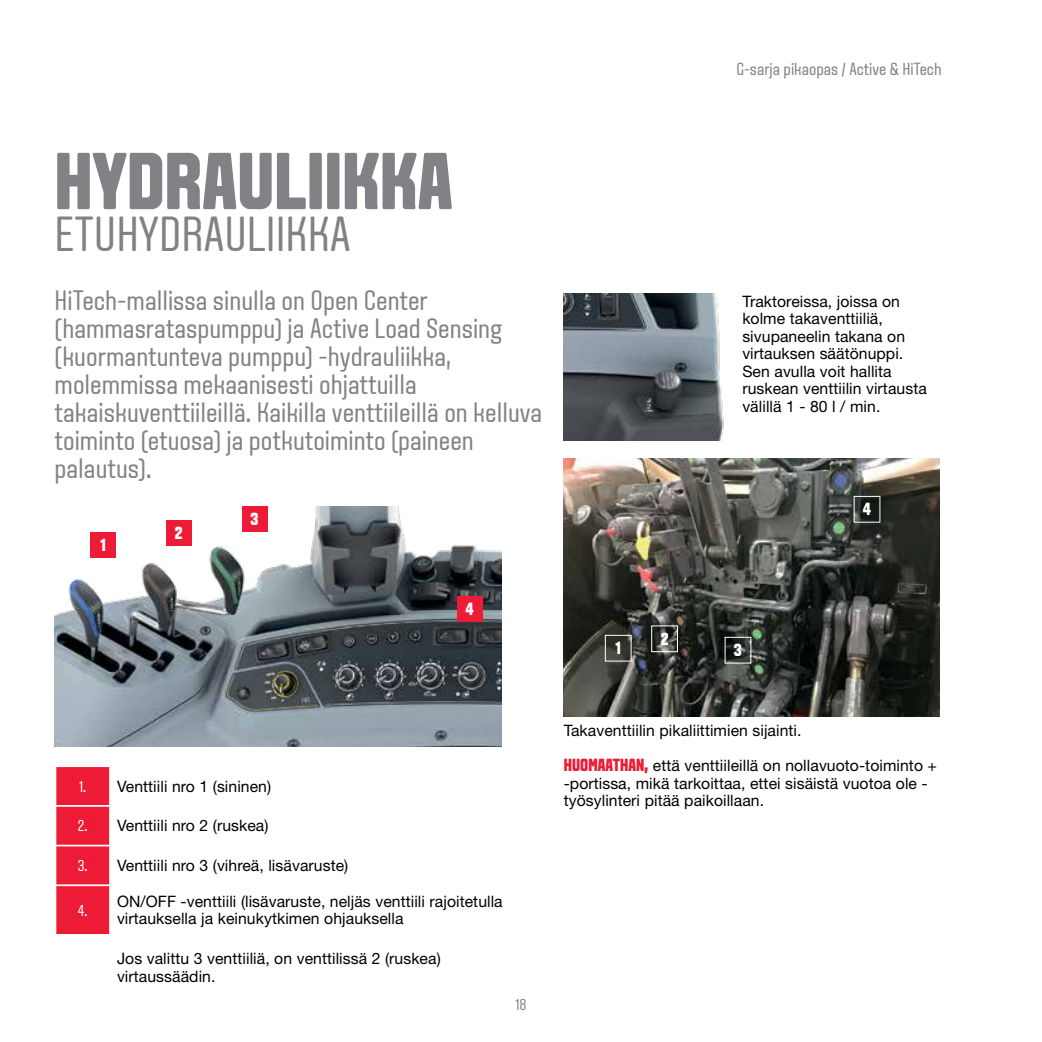
<style>
.page{position:relative;width:1042px;height:1042px;background:#fff}
.page>*{position:absolute;margin:0;border:0;box-sizing:border-box;transform-origin:0 0}
.t1{font:800 80.5px "VALTRA Aveny T";color:#808285}
.t2{font:49px "VALTRA Aveny T";color:#808285}
.t3{font:28px/28px "VALTRA Aveny T";color:#808285}
.t4{font:17.5px "VALTRA Aveny T";color:#808285}
.t5{font:800 17.5px "VALTRA Aveny T";color:#fff}
.t6{font:15.75px/17.5px "Helvetica Neue LT Std";letter-spacing:.005em;color:#000}
.t7{font:15.75px "VALTRA Aveny T";color:#fff}
.t8{font:15.75px "VALTRA Aveny T";color:#808285}
.s1{font-family:"VALTRA Aveny T";color:#fff}
.s2{font-family:"VALTRA Aveny T";font-weight:800;font-size:17.5px;color:#ed1b36}
</style>
<div class="page">
<div style="left:56px;top:767px;width:53px;height:167px;background:#ed1b36"></div>
<hr style="left:55px;top:805px;width:56px;height:2px;background:#fff">
<hr style="left:55px;top:844px;width:56px;height:2px;background:#fff">
<hr style="left:55px;top:884px;width:56px;height:2px;background:#fff">
<img style="left:564px;top:459px;width:376px;height:257px">
<img style="left:564px;top:293px;width:160px;height:147px">
<div style="left:605px;top:635px;width:26px;height:26px;border:1px solid #fff"></div>
<div style="left:651px;top:626px;width:27px;height:26px;border:1px solid #fff"></div>
<div style="left:725px;top:637px;width:26px;height:26px;border:1px solid #fff"></div>
<img style="left:55px;top:506px;width:447px;height:240px">
<div style="left:90px;top:532px;width:26px;height:26px;background:#ed1b36"></div>
<div style="left:166px;top:520px;width:26px;height:26px;background:#ed1b36"></div>
<div style="left:242px;top:506px;width:25px;height:26px;background:#ed1b36"></div>
<div style="left:457px;top:595px;width:25px;height:26px;background:#ed1b36"></div>
<div style="left:854px;top:496px;width:26px;height:26px;border:1px solid #fff"></div>
<p class="t4" style="left:736px;top:58px;width:207px">G-sarja pikaopas / Active &amp; HiTech</p>
<h1 class="t1" style="left:55px;top:129px;width:400px">HYDRAULIIKKA</h1>
<h2 class="t2" style="left:55px;top:203px;width:298px">ETUHYDRAULIIKKA</h2>
<p class="t3" style="left:55px;top:286px;width:489px">HiTech-mallissa sinulla on Open Center (hammasrataspumppu) ja Active Load Sensing (kuormantunteva pumppu) -hydrauliikka, molemmissa mekaanisesti ohjattuilla takaiskuventtiileillä. Kaikilla venttiileillä on kelluva toiminto (etuosa) ja potkutoiminto (paineen palautus).</p>
<p class="t5" style="left:100px;top:533px;width:7px">1</p>
<p class="t5" style="left:175px;top:521px;width:9px">2</p>
<p class="t5" style="left:251px;top:508px;width:9px">3</p>
<p class="t5" style="left:465px;top:597px;width:10px">4</p>
<p class="t5" style="left:615px;top:637px;width:7px">1</p>
<p class="t5" style="left:661px;top:627px;width:9px">2</p>
<p class="t6" style="left:742px;top:292px;width:186px">Traktoreissa, joissa on kolme takaventtiiliä, sivupaneelin takana on virtauksen säätönuppi.<br>Sen avulla voit hallita ruskean venttiilin virtausta välillä 1 - 80 l / min.</p>
<p class="t5" style="left:734px;top:639px;width:9px">3</p>
<p class="t5" style="left:863px;top:498px;width:10px">4</p>
<p class="t6" style="left:79px;top:777px;width:194px"><span class="s1">1.</span> Venttiili nro 1 (sininen)</p>
<p class="t6" style="left:78px;top:817px;width:192px"><span class="s1">2.</span> Venttiili nro 2 (ruskea)</p>
<p class="t6" style="left:78px;top:856px;width:272px"><span class="s1">3.</span> Venttiili nro 3 (vihreä, lisävaruste)</p>
<p class="t7" style="left:78px;top:900px;width:11px">4.</p>
<p class="t6" style="left:117px;top:892px;width:387px">ON/OFF -venttiili (lisävaruste, neljäs venttiili rajoitetulla virtauksella ja keinukytkimen ohjauksella</p>
<p class="t6" style="left:117px;top:949px;width:325px">Jos valittu 3 venttiiliä, on venttilissä 2 (ruskea) virtaussäädin.</p>
<p class="t8" style="left:515px;top:994px;width:13px">18</p>
<p class="t6" style="left:564px;top:722px;width:239px">Takaventtiilin pikaliittimien sijainti.</p>
<p class="t6" style="left:564px;top:757px;width:375px"><span class="s2">HUOMAATHAN,</span> että venttiileillä on nollavuoto-toiminto + -portissa, mikä tarkoittaa, ettei sisäistä vuotoa ole - työsylinteri pitää paikoillaan.</p>
</div>
